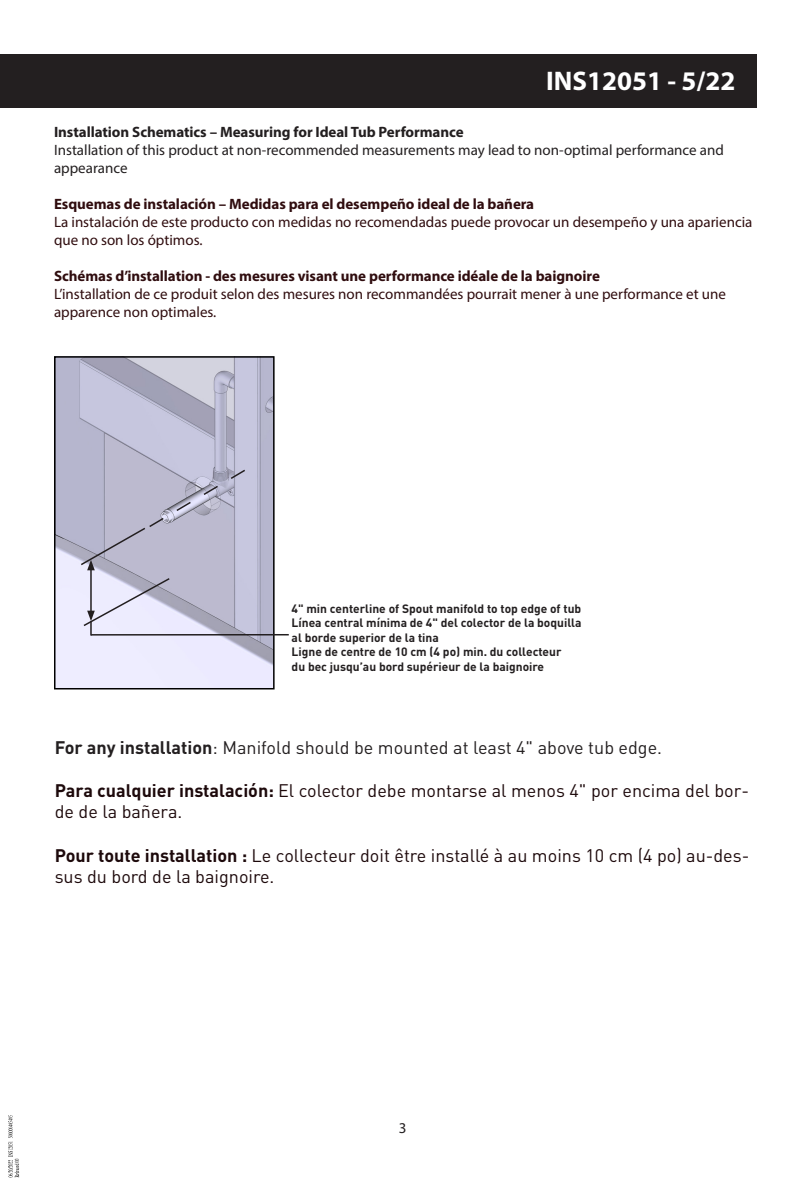
<style>
.page{position:relative;width:810px;height:1188px;background:#fff}
.page>*{position:absolute;margin:0;border:0;box-sizing:border-box;transform-origin:0 0}
.t1{font:700 27px "Myriad Pro";color:#fff}
.t2{font:18px/21.6px "DIN Pro";color:#1d090b}
.t3{font:18px "DIN Pro";color:#231f20}
.t4{font:15px/18px "Myriad Pro";color:#300d0f}
.t5{font:700 15px "Myriad Pro";letter-spacing:-.005em;color:#300d0f}
.t6{font:15px/18px "Myriad Pro";color:#231f20}
.t7{font:700 15px "Myriad Pro";letter-spacing:-.005em;color:#231f20}
.t8{font:700 12px "DIN Pro";color:#231f20}
.s1{font-weight:700}
</style>
<div class="page">
<div style="left:0;top:54px;width:757px;height:54px;background:#231f20"></div>
<img style="left:57px;top:359px;width:215px;height:327px">
<div style="left:54px;top:356px;width:221px;height:333px;border:2px solid #000"></div>
<hr style="left:90px;top:568px;width:2px;height:45px;background:#231f20">
<svg style="left:79px;top:468px;width:168px;height:102px;background:#b8b7cc"></svg>
<svg style="left:82px;top:577px;width:89px;height:59px;background:#d8d6e8"></svg>
<hr style="left:91px;top:634px;width:198px;height:2px;background:#231f20">
<svg style="left:8px;top:1115px;width:11px;height:62px"></svg>
<p class="t1" style="left:546px;top:63px;width:191px">INS12051 - 5/22</p>
<p class="t7" style="left:54px;top:122px;width:411px">Installation Schematics – Measuring for Ideal Tub Performance</p>
<p class="t6" style="left:54px;top:140px;width:671px">Installation of this product at non-recommended measurements may lead to non-optimal performance and appearance</p>
<p class="t5" style="left:54px;top:194px;width:482px">Esquemas de instalación – Medidas para el desempeño ideal de la bañera</p>
<p class="t4" style="left:54px;top:212px;width:700px">La instalación de este producto con medidas no recomendadas puede provocar un desempeño y una apariencia que no son los óptimos.</p>
<p class="t5" style="left:54px;top:266px;width:547px">Schémas d’installation - des mesures visant une performance idéale de la baignoire</p>
<p class="t4" style="left:54px;top:284px;width:674px">L’installation de ce produit selon des mesures non recommandées pourrait mener à une performance et une apparence non optimales.</p>
<p class="t8" style="left:292px;top:599px;width:291px">4" min centerline of Spout manifold to top edge of tub</p>
<p class="t8" style="left:292px;top:614px;width:291px">Línea central mínima de 4" del colector de la boquilla</p>
<p class="t8" style="left:292px;top:628px;width:149px">al borde superior de la tina</p>
<p class="t8" style="left:292px;top:642px;width:271px">Ligne de centre de 10 cm (4 po) min. du collecteur</p>
<p class="t8" style="left:292px;top:657px;width:254px">du bec jusqu’au bord supérieur de la baignoire</p>
<p class="t3" style="left:55px;top:735px;width:609px"><span class="s1">For any installation</span>: Manifold should be mounted at least 4" above tub edge.</p>
<p class="t2" style="left:55px;top:779px;width:696px"><span class="s1">Para cualquier instalación:</span> El colector debe montarse al menos 4" por encima del bor&shy;de de la bañera.</p>
<p class="t2" style="left:55px;top:844px;width:696px"><span class="s1">Pour toute installation :</span> Le collecteur doit être installé à au moins 10 cm (4 po) au-des&shy;sus du bord de la baignoire.</p>
<p class="t6" style="left:399px;top:1119px;width:9px">3</p>
</div>
